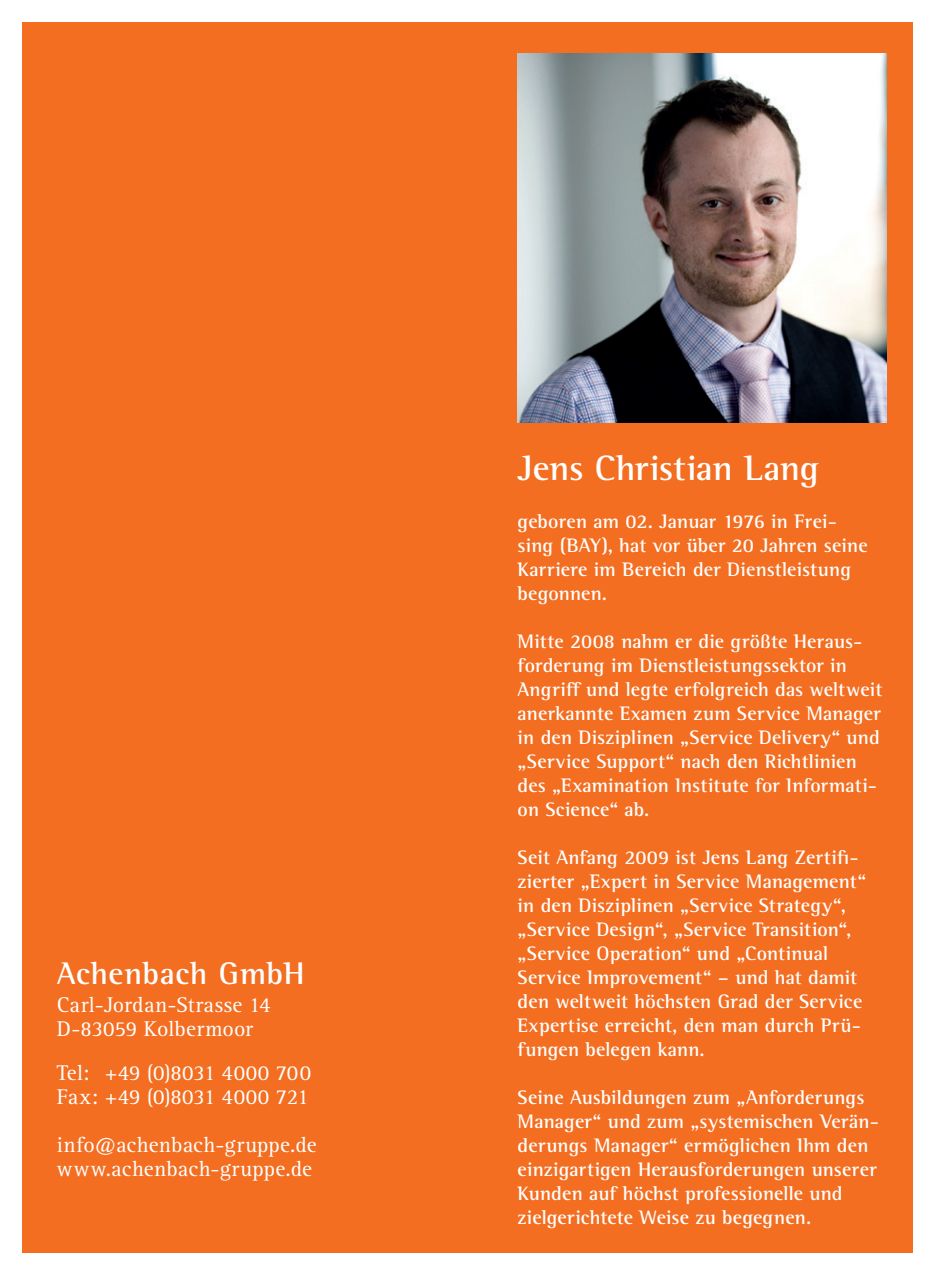
<style>
.page{position:relative;width:936px;height:1276px;background:#fff}
.page>*{position:absolute;margin:0;border:0;box-sizing:border-box;transform-origin:0 0}
.t1{font:700 36px "Rotis Semi Serif W1 G";letter-spacing:-.005em;color:#fff}
.t2{font:700 32px "Rotis Semi Serif W1 G";letter-spacing:.02em;color:#fff}
.t3{font:22px/24px "Rotis Serif W1 G";letter-spacing:.005em;color:#fff}
.t4{font:700 20px/24px "Rotis Semi Serif W1 G";letter-spacing:.005em;color:#fff}
</style>
<div class="page">
<div style="left:23px;top:23px;width:890px;height:1230px;background:#f36e21"></div>
<img style="left:517px;top:54px;width:369px;height:368px">
<h2 class="t2" style="left:57px;top:954px;width:250px">Achenbach GmbH</h2>
<p class="t3" style="left:57px;top:993px;width:215px">Carl-Jordan-Strasse 14<br>D-83059 Kolbermoor</p>
<p class="t3" style="left:57px;top:1061px;width:256px">Tel: +49 (0)8031 4000 700<br>Fax: +49 (0)8031 4000 721</p>
<p class="t3" style="left:57px;top:1133px;width:261px">info@achenbach-gruppe.de www.achenbach-gruppe.de</p>
<h1 class="t1" style="left:517px;top:446px;width:303px">Jens Christian Lang</h1>
<p class="t4" style="left:517px;top:509px;width:351px">geboren am 02. Januar 1976 in Frei&shy;sing (BAY), hat vor über 20 Jahren seine<br>Karriere im Bereich der Dienstleistung begonnen.</p>
<p class="t4" style="left:517px;top:629px;width:366px">Mitte 2008 nahm er die größte Heraus&shy;forderung im Dienstleistungssektor in Angriff und legte erfolgreich das weltweit anerkannte Examen zum Service Manager in den Disziplinen „Service Delivery“ und „Service Support“ nach den Richtlinien des „Examination Institute for Informati&shy;on Science“ ab.</p>
<p class="t4" style="left:517px;top:845px;width:350px">Seit Anfang 2009 ist Jens Lang Zertifi&shy;zierter „Expert in Service Management“ in den Disziplinen „Service Strategy“, „Service Design“, „Service Transition“, „Service Operation“ und „Continual Service Improvement“ – und hat damit den weltweit höchsten Grad der Service Expertise erreicht, den man durch Prü&shy;fungen belegen kann.</p>
<p class="t4" style="left:517px;top:1085px;width:363px">Seine Ausbildungen zum „Anforderungs Manager“ und zum „systemischen Verän&shy;derungs Manager“ ermöglichen Ihm den einzigartigen Herausforderungen unserer Kunden auf höchst professionelle und zielgerichtete Weise zu begegnen.</p>
</div>
